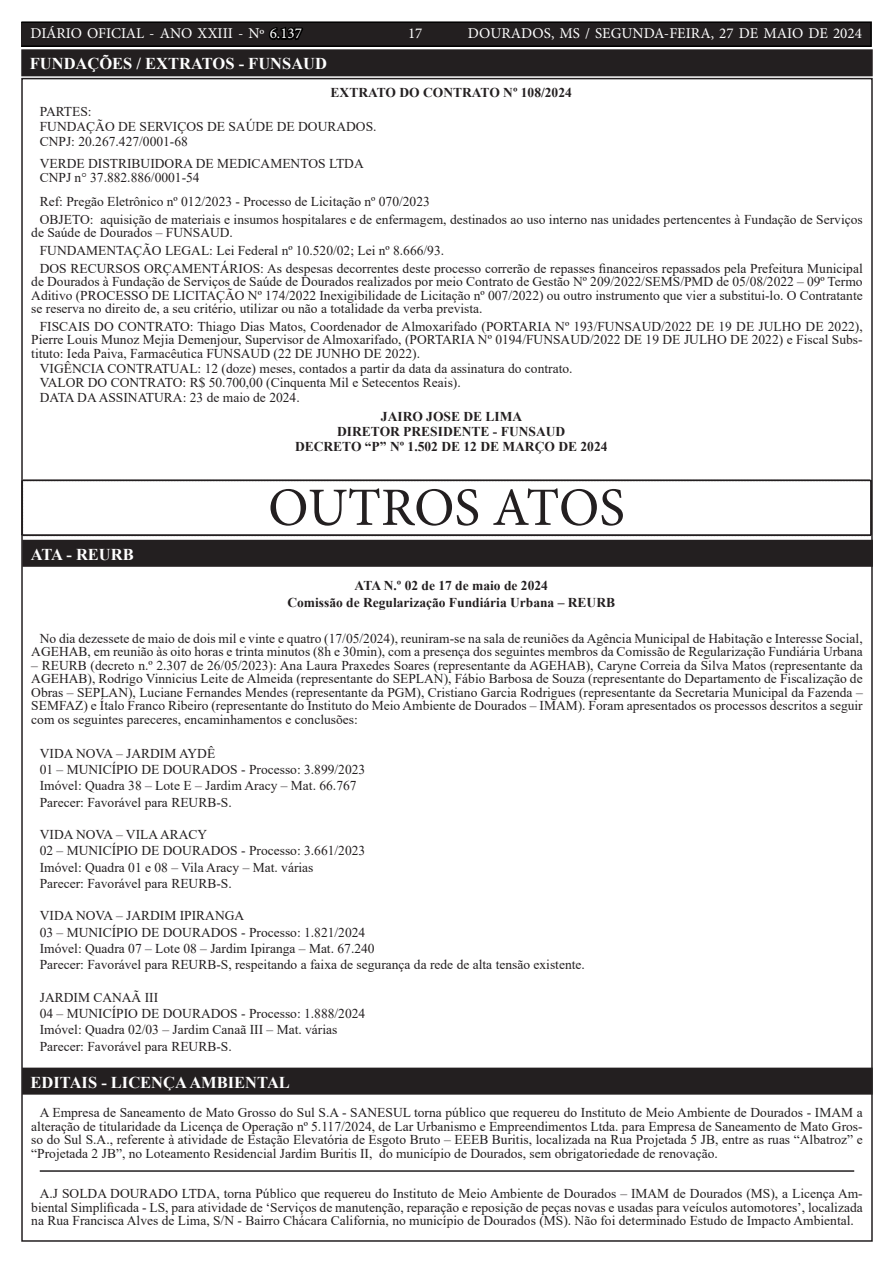
<style>
.page{position:relative;width:893px;height:1263px;background:#fff}
.page>*{position:absolute;margin:0;border:0;box-sizing:border-box;transform-origin:0 0}
.t1{font:54px "Minion Pro";letter-spacing:-.005em;color:#231f20}
.TEXTO{font:700 16.5px "Times New Roman";color:#fff}
.t2{font:15px "Minion Pro";color:#fff}
.TEXTO-2{font:13.5px/13.5px "Times New Roman";color:#231f20;text-align:justify}
.TEXTO-3{font:700 13.5px "Times New Roman";color:#231f20}
.s1{color:#000}
</style>
<div class="page">
<div style="left:21px;top:22px;width:850px;height:24px;background:#231f20"></div>
<div style="left:21px;top:21px;width:851px;height:26px;border:2px solid #000"></div>
<hr style="left:40px;top:1170px;width:814px;height:2px;background:#231f20">
<div style="left:23px;top:51px;width:848px;height:23px;background:#231f20"></div>
<div style="left:21px;top:49px;width:852px;height:27px;border:4px solid #231f20"></div>
<div style="left:24px;top:542px;width:847px;height:23px;background:#231f20"></div>
<div style="left:22px;top:540px;width:851px;height:27px;border:4px solid #231f20"></div>
<svg style="left:21px;top:479px;width:851px;height:57px"></svg>
<div style="left:24px;top:1070px;width:847px;height:22px;background:#231f20"></div>
<div style="left:22px;top:1067px;width:851px;height:28px;border:4px solid #231f20"></div>
<p class="t2" style="left:31px;top:24px;width:273px">DIÁRIO OFICIAL - ANO XXIII - Nº <span class="s1">6.137</span></p>
<p class="t2" style="left:408px;top:24px;width:16px">17</p>
<p class="t2" style="left:468px;top:24px;width:395px">DOURADOS, MS / SEGUNDA-FEIRA, 27 DE MAIO DE 2024</p>
<p class="TEXTO" style="left:30px;top:52px;width:299px">FUNDAÇÕES / EXTRATOS - FUNSAUD</p>
<p class="TEXTO-3" style="left:331px;top:83px;width:243px">EXTRATO DO CONTRATO Nº 108/2024</p>
<p class="TEXTO-2" style="left:40px;top:104px;width:53px">PARTES:</p>
<p class="TEXTO-2" style="left:40px;top:119px;width:338px">FUNDAÇÃO DE SERVIÇOS DE SAÚDE DE DOURADOS.</p>
<p class="TEXTO-2" style="left:40px;top:134px;width:150px">CNPJ: 20.267.427/0001-68</p>
<p class="TEXTO-2" style="left:40px;top:156px;width:326px">VERDE DISTRIBUIDORA DE MEDICAMENTOS LTDA</p>
<p class="TEXTO-2" style="left:40px;top:171px;width:161px">CNPJ n° 37.882.886/0001-54</p>
<p class="TEXTO-2" style="left:40px;top:194px;width:392px">Ref: Pregão Eletrônico nº 012/2023 - Processo de Licitação nº 070/2023</p>
<p class="TEXTO-2" style="left:31px;top:212px;width:833px;text-indent:9px">OBJETO: aquisição de materiais e insumos hospitalares e de enfermagem, destinados ao uso interno nas unidades pertencentes à Fundação de Serviços de Saúde de Dourados – FUNSAUD.</p>
<p class="TEXTO-2" style="left:40px;top:243px;width:406px">FUNDAMENTAÇÃO LEGAL: Lei Federal nº 10.520/02; Lei nº 8.666/93.</p>
<p class="TEXTO-2" style="left:31px;top:261px;width:833px;text-indent:9px">DOS RECURSOS ORÇAMENTÁRIOS: As despesas decorrentes deste processo correrão de repasses financeiros repassados pela Prefeitura Municipal de Dourados à Fundação de Serviços de Saúde de Dourados realizados por meio Contrato de Gestão Nº 209/2022/SEMS/PMD de 05/08/2022 – 09º Termo Aditivo (PROCESSO DE LICITAÇÃO Nº 174/2022 Inexigibilidade de Licitação nº 007/2022) ou outro instrumento que vier a substitui-lo. O Contratante se reserva no direito de, a seu critério, utilizar ou não a totalidade da verba prevista.</p>
<p class="TEXTO-2" style="left:31px;top:319px;width:833px;text-indent:9px">FISCAIS DO CONTRATO: Thiago Dias Matos, Coordenador de Almoxarifado (PORTARIA Nº 193/FUNSAUD/2022 DE 19 DE JULHO DE 2022), Pierre Louis Munoz Mejia Demenjour, Supervisor de Almoxarifado, (PORTARIA Nº 0194/FUNSAUD/2022 DE 19 DE JULHO DE 2022) e Fiscal Subs&shy;tituto: Ieda Paiva, Farmacêutica FUNSAUD (22 DE JUNHO DE 2022).</p>
<p class="TEXTO-2" style="left:40px;top:361px;width:534px">VIGÊNCIA CONTRATUAL: 12 (doze) meses, contados a partir da data da assinatura do contrato.</p>
<p class="TEXTO-2" style="left:40px;top:376px;width:422px">VALOR DO CONTRATO: R$ 50.700,00 (Cinquenta Mil e Setecentos Reais).</p>
<p class="TEXTO-2" style="left:40px;top:390px;width:261px">DATA DA ASSINATURA: 23 de maio de 2024.</p>
<p class="TEXTO-3" style="left:381px;top:407px;width:143px">JAIRO JOSE DE LIMA</p>
<p class="TEXTO-3" style="left:337px;top:422px;width:230px">DIRETOR PRESIDENTE - FUNSAUD</p>
<p class="TEXTO-3" style="left:295px;top:436px;width:314px">DECRETO “P” Nº 1.502 DE 12 DE MARÇO DE 2024</p>
<p class="TEXTO" style="left:31px;top:542px;width:104px">ATA - REURB</p>
<p class="t1" style="left:268px;top:471px;width:358px">OUTROS ATOS</p>
<p class="TEXTO-3" style="left:355px;top:575px;width:195px">ATA N.º 02 de 17 de maio de 2024</p>
<p class="TEXTO-3" style="left:287px;top:593px;width:329px">Comissão de Regularização Fundiária Urbana – REURB</p>
<p class="TEXTO-2" style="left:31px;top:631px;width:833px;text-align:right">No dia dezessete de maio de dois mil e vinte e quatro (17/05/2024), reuniram-se na sala de reuniões da Agência Municipal de Habitação e Interesse Social,<br>AGEHAB, em reunião às oito horas e trinta minutos (8h e 30min), com a presença dos seguintes membros da Comissão de Regularização Fundiária Urbana</p>
<p class="TEXTO-2" style="left:31px;top:658px;width:833px">– REURB (decreto n.º 2.307 de 26/05/2023): Ana Laura Praxedes Soares (representante da AGEHAB), Caryne Correia da Silva Matos (representante da AGEHAB), Rodrigo Vinnicius Leite de Almeida (representante do SEPLAN), Fábio Barbosa de Souza (representante do Departamento de Fiscalização de Obras – SEPLAN), Luciane Fernandes Mendes (representante da PGM), Cristiano Garcia Rodrigues (representante da Secretaria Municipal da Fazenda – SEMFAZ) e Ítalo Franco Ribeiro (representante do Instituto do Meio Ambiente de Dourados – IMAM). Foram apresentados os processos descritos a seguir com os seguintes pareceres, encaminhamentos e conclusões:</p>
<p class="TEXTO-2" style="left:40px;top:746px;width:177px">VIDA NOVA – JARDIM AYDÊ</p>
<p class="TEXTO-2" style="left:40px;top:762px;width:327px">01 – MUNICÍPIO DE DOURADOS - Processo: 3.899/2023</p>
<p class="TEXTO-2" style="left:40px;top:779px;width:318px">Imóvel: Quadra 38 – Lote E – Jardim Aracy – Mat. 66.767</p>
<p class="TEXTO-2" style="left:40px;top:795px;width:193px">Parecer: Favorável para REURB-S.</p>
<p class="TEXTO-2" style="left:40px;top:827px;width:169px">VIDA NOVA – VILA ARACY</p>
<p class="TEXTO-2" style="left:40px;top:844px;width:327px">02 – MUNICÍPIO DE DOURADOS - Processo: 3.661/2023</p>
<p class="TEXTO-2" style="left:40px;top:860px;width:275px">Imóvel: Quadra 01 e 08 – Vila Aracy – Mat. várias</p>
<p class="TEXTO-2" style="left:40px;top:876px;width:193px">Parecer: Favorável para REURB-S.</p>
<p class="TEXTO-2" style="left:40px;top:909px;width:206px">VIDA NOVA – JARDIM IPIRANGA</p>
<p class="TEXTO-2" style="left:40px;top:925px;width:327px">03 – MUNICÍPIO DE DOURADOS - Processo: 1.821/2024</p>
<p class="TEXTO-2" style="left:40px;top:941px;width:336px">Imóvel: Quadra 07 – Lote 08 – Jardim Ipiranga – Mat. 67.240</p>
<p class="TEXTO-2" style="left:40px;top:957px;width:547px">Parecer: Favorável para REURB-S, respeitando a faixa de segurança da rede de alta tensão existente.</p>
<p class="TEXTO-2" style="left:40px;top:990px;width:120px">JARDIM CANAÃ III</p>
<p class="TEXTO-2" style="left:40px;top:1006px;width:327px">04 – MUNICÍPIO DE DOURADOS - Processo: 1.888/2024</p>
<p class="TEXTO-2" style="left:40px;top:1022px;width:299px">Imóvel: Quadra 02/03 – Jardim Canaã III – Mat. várias</p>
<p class="TEXTO-2" style="left:40px;top:1039px;width:193px">Parecer: Favorável para REURB-S.</p>
<p class="TEXTO" style="left:31px;top:1070px;width:261px">EDITAIS - LICENÇA AMBIENTAL</p>
<p class="TEXTO-2" style="left:31px;top:1105px;width:833px;text-indent:9px">A Empresa de Saneamento de Mato Grosso do Sul S.A - SANESUL torna público que requereu do Instituto de Meio Ambiente de Dourados - IMAM a alteração de titularidade da Licença de Operação nº 5.117/2024, de Lar Urbanismo e Empreendimentos Ltda. para Empresa de Saneamento de Mato Gros&shy;so do Sul S.A., referente à atividade de Estação Elevatória de Esgoto Bruto – EEEB Buritis, localizada na Rua Projetada 5 JB, entre as ruas “Albatroz” e “Projetada 2 JB”, no Loteamento Residencial Jardim Buritis II, do município de Dourados, sem obrigatoriedade de renovação.</p>
<p class="TEXTO-2" style="left:31px;top:1186px;width:833px;text-indent:9px">A.J SOLDA DOURADO LTDA, torna Público que requereu do Instituto de Meio Ambiente de Dourados – IMAM de Dourados (MS), a Licença Am&shy;biental Simplificada - LS, para atividade de ‘Serviços de manutenção, reparação e reposição de peças novas e usadas para veículos automotores’, localizada na Rua Francisca Alves de Lima, S/N - Bairro Chácara California, no município de Dourados (MS). Não foi determinado Estudo de Impacto Ambiental.</p>
</div>
